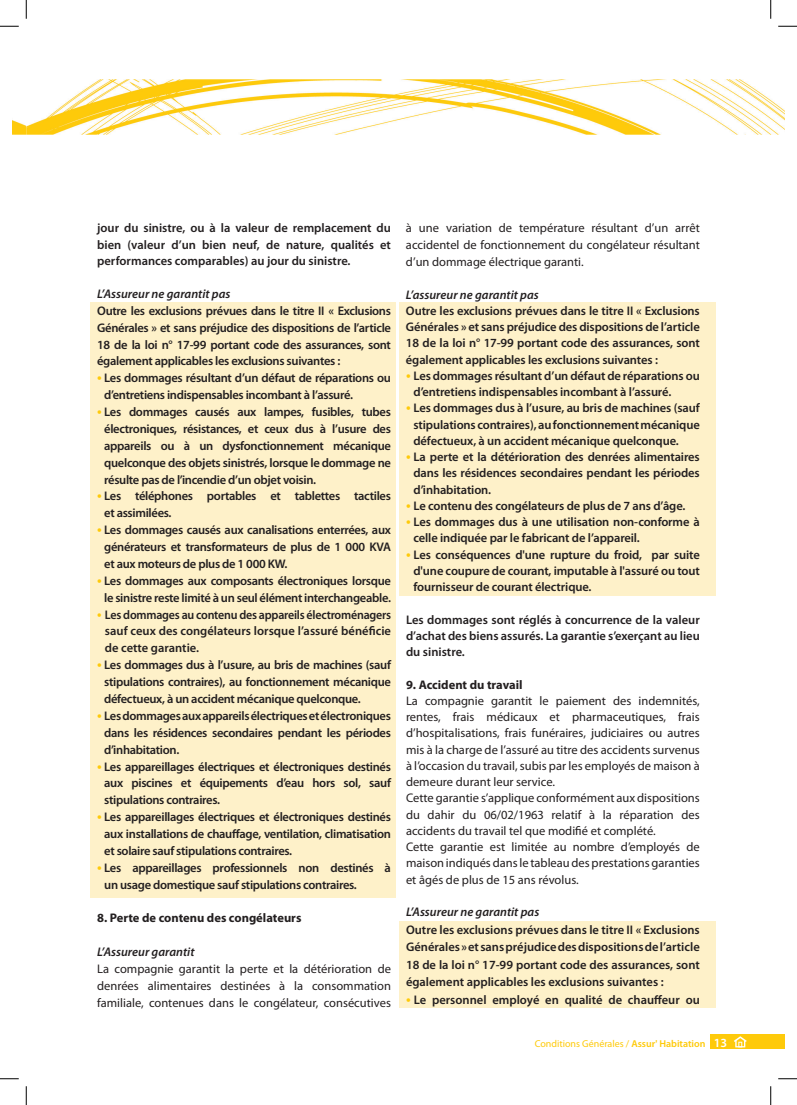
<style>
.page{position:relative;width:797px;height:1105px;background:#fff}
.page>*{position:absolute;margin:0;border:0;box-sizing:border-box;transform-origin:0 0}
.t1{font:600 12.5px/16.9px "Myriad Pro";letter-spacing:-.025em;color:#231f20;text-align:justify}
.t2{font:12.5px/16.2px "Myriad Pro";color:#231f20;text-align:justify}
.t3{font:600 12.5px/16.9px "Myriad Pro";letter-spacing:-.025em;color:#231f20;text-align:justify;scale:.96 1}
.t4{font:italic 600 12.5px "Myriad Pro";color:#231f20}
.t5{font:700 12.5px "Myriad Pro";color:#231f20}
.t6{font:600 12.5px "Myriad Pro";color:#231f20}
.t7{font:10px "Myriad Pro";color:#feca0a}
.s1{font-size:15px;color:#feca0a}
.s2{font-weight:600}
.s3{font-weight:600;font-size:12.5px;color:#fff}
</style>
<div class="page">
<div style="left:710px;top:1035px;width:75px;height:14px;background:#feca0a"></div>
<img style="left:12px;top:120px;width:14px;height:14px">
<img style="left:26px;top:79px;width:759px;height:55px">
<svg style="left:734px;top:1036px;width:12px;height:11px"></svg>
<div style="left:90px;top:303px;width:305px;height:595px;background:#fef1c9"></div>
<div style="left:399px;top:303px;width:317px;height:293px;background:#fef1c9"></div>
<div style="left:399px;top:921px;width:317px;height:87px;background:#fef1c9"></div>
<svg style="left:0;top:25px;width:19px;height:2px"></svg>
<svg style="left:778px;top:25px;width:19px;height:2px"></svg>
<svg style="left:0;top:1078px;width:19px;height:1px"></svg>
<svg style="left:778px;top:1078px;width:19px;height:1px"></svg>
<svg style="left:25px;top:0;width:2px;height:19px"></svg>
<svg style="left:25px;top:1086px;width:2px;height:19px"></svg>
<svg style="left:770px;top:0;width:1px;height:19px"></svg>
<svg style="left:770px;top:1086px;width:1px;height:19px"></svg>
<p class="t1" style="left:97px;top:220px;width:295px;line-height:16.2px">jour du sinistre, ou à la valeur de remplacement du bien (valeur d’un bien neuf, de nature, qualités et performances comparables) au jour du sinistre.</p>
<p class="t4" style="left:97px;top:286px;width:135px">L’Assureur ne garantit pas</p>
<p class="t1" style="left:97px;top:302px;width:295px">Outre les exclusions prévues dans le titre II « Exclusions Générales » et sans préjudice des dispositions de l’article 18 de la loi n° 17-99 portant code des assurances, sont également applicables les exclusions suivantes :</p>
<p class="t1" style="left:104px;top:369px;width:288px;text-indent:-7px"><span class="s1">•</span> Les dommages résultant d’un défaut de réparations ou d’entretiens indispensables incombant à l’assuré.</p>
<p class="t1" style="left:104px;top:403px;width:288px;text-indent:-7px"><span class="s1">•</span> Les dommages causés aux lampes, fusibles, tubes électroniques, résistances, et ceux dus à l’usure des appareils ou à un dysfonctionnement mécanique quelconque des objets sinistrés, lorsque le dommage ne résulte pas de l’incendie d’un objet voisin.</p>
<p class="t1" style="left:104px;top:487px;width:288px;text-indent:-7px"><span class="s1">•</span> Les téléphones portables et tablettes tactiles et assimilées.</p>
<p class="t1" style="left:104px;top:521px;width:288px;text-indent:-7px"><span class="s1">•</span> Les dommages causés aux canalisations enterrées, aux générateurs et transformateurs de plus de 1 000 KVA et aux moteurs de plus de 1 000 KW.</p>
<p class="t1" style="left:97px;top:572px;width:295px;text-align:center"><span class="s1">•</span> Les dommages aux composants électroniques lorsque le sinistre reste limité à un seul élément interchangeable.</p>
<p class="t3" style="left:105px;top:606px;width:300px;text-indent:-8px"><span class="s1">•</span> Les dommages au contenu des appareils électroménagers sauf ceux des congélateurs lorsque l’assuré bénéficie de cette garantie.</p>
<p class="t1" style="left:104px;top:656px;width:288px;text-indent:-7px"><span class="s1">•</span> Les dommages dus à l’usure, au bris de machines (sauf stipulations contraires), au fonctionnement mécanique défectueux, à un accident mécanique quelconque.</p>
<p class="t1" style="left:104px;top:707px;width:288px;text-indent:-7px"><span class="s1">•</span> Les dommages aux appareils électriques et électroniques dans les résidences secondaires pendant les périodes d’inhabitation.</p>
<p class="t1" style="left:104px;top:757px;width:288px;text-indent:-7px"><span class="s1">•</span> Les appareillages électriques et électroniques destinés aux piscines et équipements d’eau hors sol, sauf stipulations contraires.</p>
<p class="t1" style="left:104px;top:808px;width:288px;text-indent:-7px"><span class="s1">•</span> Les appareillages électriques et électroniques destinés aux installations de chauffage, ventilation, climatisation et solaire sauf stipulations contraires.</p>
<p class="t1" style="left:104px;top:859px;width:288px;text-indent:-7px"><span class="s1">•</span> Les appareillages professionnels non destinés à un usage domestique sauf stipulations contraires.</p>
<p class="t5" style="left:97px;top:910px;width:206px">8. Perte de contenu des congélateurs</p>
<p class="t4" style="left:97px;top:944px;width:99px">L’Assureur garantit</p>
<p class="t2" style="left:97px;top:961px;width:295px;line-height:16.9px">La compagnie garantit la perte et la détérioration de denrées alimentaires destinées à la consommation familiale, contenues dans le congélateur, consécutives</p>
<p class="t2" style="left:406px;top:220px;width:295px;line-height:16.9px">à une variation de température résultant d’un arrêt accidentel de fonctionnement du congélateur résultant d’un dommage électrique garanti.</p>
<p class="t4" style="left:406px;top:286px;width:134px">L’assureur ne garantit pas</p>
<p class="t1" style="left:406px;top:302px;width:295px;line-height:16.2px">Outre les exclusions prévues dans le titre II « Exclusions Générales » et sans préjudice des dispositions de l’article 18 de la loi n° 17-99 portant code des assurances, sont également applicables les exclusions suivantes :</p>
<p class="t1" style="left:413px;top:367px;width:288px;line-height:16.2px;text-indent:-7px"><span class="s1">•</span> Les dommages résultant d’un défaut de réparations ou d’entretiens indispensables incombant à l’assuré.</p>
<p class="t1" style="left:413px;top:400px;width:288px;line-height:16.2px;text-indent:-7px"><span class="s1">•</span> Les dommages dus à l’usure, au bris de machines (sauf stipulations contraires), au fonctionnement mécanique défectueux, à un accident mécanique quelconque.</p>
<p class="t1" style="left:413px;top:448px;width:288px;line-height:16.2px;text-indent:-7px"><span class="s1">•</span> La perte et la détérioration des denrées alimentaires dans les résidences secondaires pendant les périodes d’inhabitation.</p>
<p class="t1" style="left:406px;top:497px;width:281px"><span class="s1">•</span> Le contenu des congélateurs de plus de 7 ans d’âge.</p>
<p class="t1" style="left:413px;top:513px;width:288px;line-height:16.2px;text-indent:-7px"><span class="s1">•</span> Les dommages dus à une utilisation non-conforme à celle indiquée par le fabricant de l’appareil.</p>
<p class="t1" style="left:413px;top:546px;width:288px;line-height:16.2px;text-indent:-7px"><span class="s1">•</span> Les conséquences d'une rupture du froid, par suite d'une coupure de courant, imputable à l'assuré ou tout fournisseur de courant électrique.</p>
<p class="t1" style="left:406px;top:611px;width:295px;line-height:16.2px">Les dommages sont réglés à concurrence de la valeur d’achat des biens assurés. La garantie s’exerçant au lieu du sinistre.</p>
<p class="t5" style="left:406px;top:676px;width:118px">9. Accident du travail</p>
<p class="t2" style="left:406px;top:693px;width:295px;text-align:left">La compagnie garantit le paiement des indemnités, rentes, frais médicaux et pharmaceutiques, frais d’hospitalisations, frais funéraires, judiciaires ou autres mis à la charge de l’assuré au titre des accidents survenus à l’occasion du travail, subis par les employés de maison à demeure durant leur service.<br>Cette garantie s’applique conformément aux dispositions du dahir du 06/02/1963 relatif à la réparation des accidents du travail tel que modifié et complété.<br>Cette garantie est limitée au nombre d’employés de maison indiqués dans le tableau des prestations garanties et âgés de plus de 15 ans révolus.</p>
<p class="t4" style="left:406px;top:904px;width:135px">L’Assureur ne garantit pas</p>
<p class="t1" style="left:406px;top:920px;width:295px;line-height:17.5px">Outre les exclusions prévues dans le titre II « Exclusions Générales » et sans préjudice des dispositions de l’article 18 de la loi n° 17-99 portant code des assurances, sont également applicables les exclusions suivantes :</p>
<p class="t6" style="left:406px;top:991px;width:295px"><span class="s1">•</span> Le personnel employé en qualité de chauffeur ou</p>
<p class="t7" style="left:535px;top:1038px;width:194px">Conditions Générales / <span class="s2">Assur' Habitation</span> <span class="s3">13</span></p>
</div>
